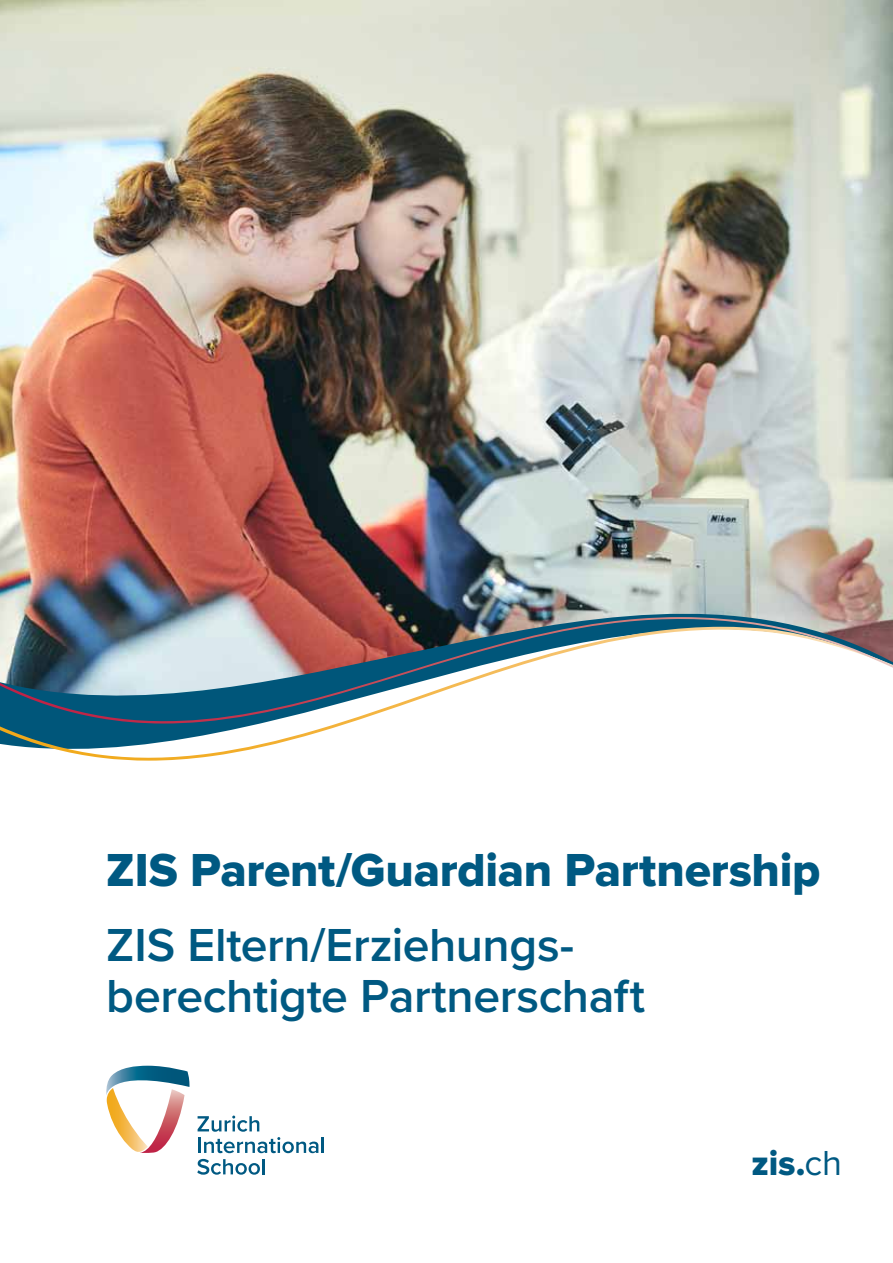
<style>
.page{position:relative;width:893px;height:1263px;background:#fff}
.page>*{position:absolute;margin:0;border:0;box-sizing:border-box;transform-origin:0 0}
.t1{font:600 48px/51px "Proxima Nova";letter-spacing:-.01em;color:#005982}
.t2{font:48px "Proxima Nova Extrabld";letter-spacing:-.005em;color:#005982}
.t3{font:36px "Proxima Nova Extrabld";color:#005982}
.s1{font-family:"Proxima Nova"}
</style>
<div class="page">
<img style="left:0;top:0;width:893px;height:614px">
<img style="left:0;top:614px;width:893px;height:3px">
<svg style="left:72px;top:753px;width:159px;height:8px"></svg>
<img style="left:0;top:617px;width:893px;height:136px">
<svg style="left:198px;top:1115px;width:125px;height:38px"></svg>
<svg style="left:197px;top:1159px;width:63px;height:16px"></svg>
<hr style="left:262px;top:1159px;width:3px;height:15px;background:#005982">
<svg style="left:106px;top:1066px;width:84px;height:87px"></svg>
<p class="t2" style="left:106px;top:842px;width:715px">ZIS Parent/Guardian Partnership</p>
<p class="t1" style="left:106px;top:918px;width:540px">ZIS Eltern/Erziehungs&shy;berechtigte Partnerschaft</p>
<p class="t3" style="left:752px;top:1142px;width:92px">zis.<span class="s1">ch</span></p>
</div>
